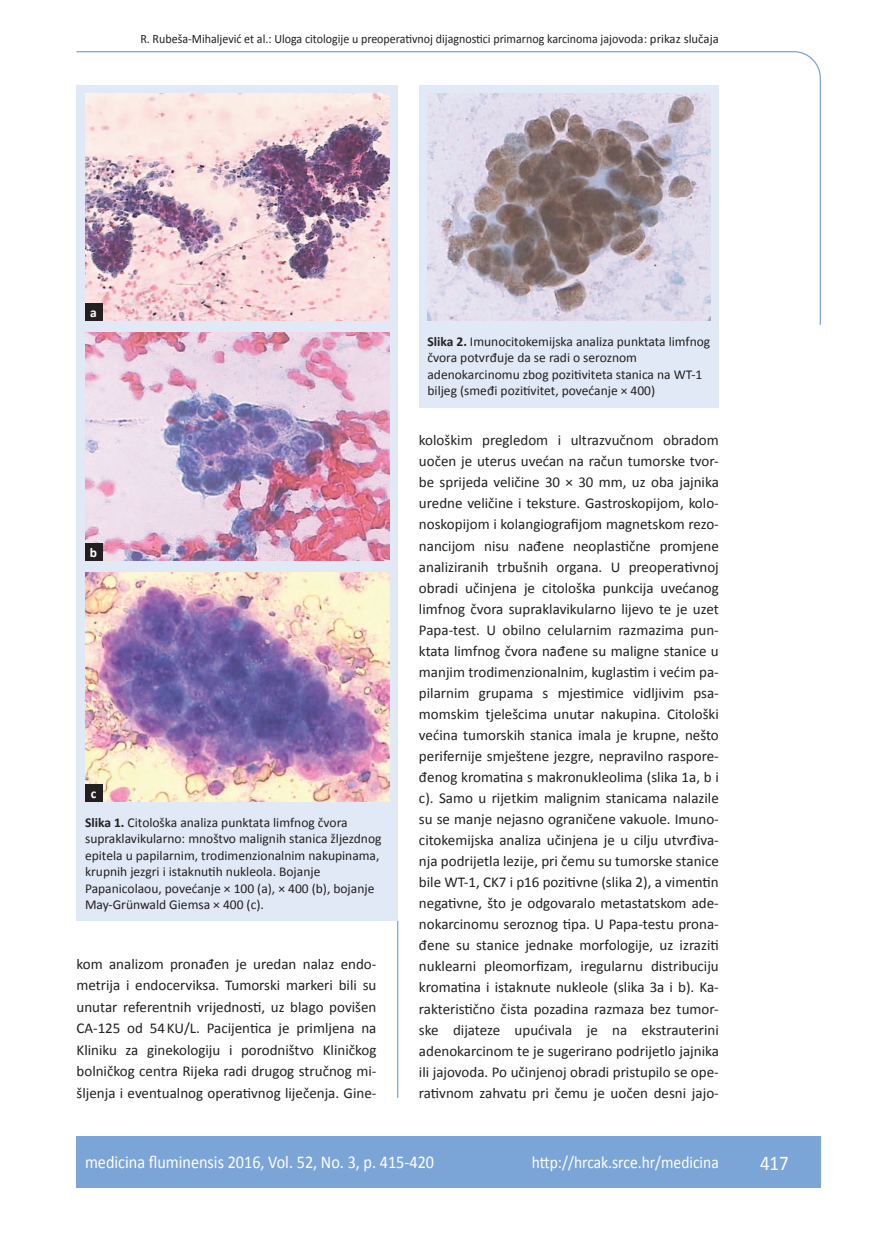
<style>
.page{position:relative;width:872px;height:1234px;background:#fff}
.page>*{position:absolute;margin:0;border:0;box-sizing:border-box;transform-origin:0 0}
.t1{font:21px "Calibri";color:#fff;scale:.9 1}
.t2{font:18px "Calibri";color:#fff;scale:.9 1}
.t3{font:17.25px "Calibri";color:#fff;scale:.9 1}
.t4{font:15px/21px "Calibri";color:#231f20;text-align:justify}
.t5{font:13.5px/16.5px "Calibri";color:#231f20}
.t6{font:700 13.5px "Calibri";color:#fff}
.t7{font:12.75px "Calibri";color:#231f20;scale:.94 1}
.s1{font-weight:700}
</style>
<div class="page">
<svg style="left:76px;top:51px;width:745px;height:275px"></svg>
<hr style="left:397px;top:920px;width:1px;height:177px;background:#7ca5d7">
<div style="left:77px;top:1135px;width:744px;height:51px;background:#7ca5d7"></div>
<div style="left:77px;top:85px;width:321px;height:835px;background:#e1e9f6"></div>
<img style="left:85px;top:94px;width:304px;height:227px">
<img style="left:85px;top:332px;width:304px;height:228px">
<img style="left:85px;top:572px;width:304px;height:229px">
<div style="left:419px;top:85px;width:300px;height:323px;background:#e1e9f6"></div>
<img style="left:427px;top:94px;width:283px;height:227px">
<div style="left:85px;top:304px;width:17px;height:17px;background:#231f20"></div>
<div style="left:85px;top:543px;width:17px;height:17px;background:#231f20"></div>
<div style="left:85px;top:784px;width:17px;height:17px;background:#231f20"></div>
<p class="t7" style="left:140px;top:30px;width:617px">R. Rubeša-Mihaljević et al.: Uloga citologije u preoperativnoj dijagnostici primarnog karcinoma jajovoda: prikaz slučaja</p>
<p class="t6" style="left:90px;top:304px;width:8px">a</p>
<p class="t5" style="left:427px;top:332px;width:284px"><span class="s1">Slika 2.</span> Imunocitokemijska analiza punktata limfnog čvora potvrđuje da se radi o seroznom adenokarcinomu zbog pozitiviteta stanica na WT-1 biljeg (smeđi pozitivitet, povećanje × 400)</p>
<p class="t6" style="left:90px;top:544px;width:9px">b</p>
<p class="t6" style="left:91px;top:784px;width:7px">c</p>
<p class="t5" style="left:85px;top:813px;width:298px"><span class="s1">Slika 1.</span> Citološka analiza punktata limfnog čvora supraklavikularno: mnoštvo malignih stanica žljezdnog epitela u papilarnim, trodimenzionalnim nakupinama, krupnih jezgri i istaknutih nukleola. Bojanje Papanicolaou, povećanje × 100 (a), × 400 (b), bojanje May-Grünwald Giemsa × 400 (c).</p>
<p class="t4" style="left:77px;top:952px;width:301px;line-height:21.5px">kom analizom pronađen je uredan nalaz endo&shy;metrija i endocerviksa. Tumorski markeri bili su unutar referentnih vrijednosti, uz blago povišen CA-125 od 54KU/L. Pacijentica je primljena na Kliniku za ginekologiju i porodništvo Kliničkog bolničkog centra Rijeka radi drugog stručnog mi&shy;šljenja i eventualnog operativnog liječenja. Gine-</p>
<p class="t4" style="left:419px;top:429px;width:301px">kološkim pregledom i ultrazvučnom obradom uočen je uterus uvećan na račun tumorske tvor&shy;be sprijeda veličine 30 × 30 mm, uz oba jajnika uredne veličine i teksture. Gastroskopijom, kolo&shy;noskopijom i kolangiografijom magnetskom rezo&shy;nancijom nisu nađene neoplastične promjene analiziranih trbušnih organa. U preoperativnoj obradi učinjena je citološka punkcija uvećanog limfnog čvora supraklavikularno lijevo te je uzet Papa-test. U obilno celularnim razmazima pun&shy;ktata limfnog čvora nađene su maligne stanice u manjim trodimenzionalnim, kuglastim i većim pa&shy;pilarnim grupama s mjestimice vidljivim psa&shy;momskim tjelešcima unutar nakupina. Citološki većina tumorskih stanica imala je krupne, nešto perifernije smještene jezgre, nepravilno raspore&shy;đenog kromatina s makronukleolima (slika 1a, b i c). Samo u rijetkim malignim stanicama nalazile su se manje nejasno ograničene vakuole. Imuno&shy;citokemijska analiza učinjena je u cilju utvrđiva&shy;nja podrijetla lezije, pri čemu su tumorske stanice bile WT-1, CK7 i p16 pozitivne (slika 2), a vimentin negativne, što je odgovaralo metastatskom ade&shy;nokarcinomu seroznog tipa. U Papa-testu prona&shy;đene su stanice jednake morfologije, uz izraziti nuklearni pleomorfizam, iregularnu distribuciju kromatina i istaknute nukleole (slika 3a i b). Ka&shy;rakteristično čista pozadina razmaza bez tumor&shy;ske dijateze upućivala je na ekstrauterini adenokarcinom te je sugerirano podrijetlo jajnika ili jajovoda. Po učinjenoj obradi pristupilo se ope&shy;rativnom zahvatu pri čemu je uočen desni jajo-</p>
<p class="t2" style="left:85px;top:1150px;width:389px">medicina fluminensis 2016, Vol. 52, No. 3, p. 415-420</p>
<p class="t3" style="left:532px;top:1151px;width:209px">http://hrcak.srce.hr/medicina</p>
<h1 class="t1" style="left:760px;top:1149px;width:33px">417</h1>
</div>
